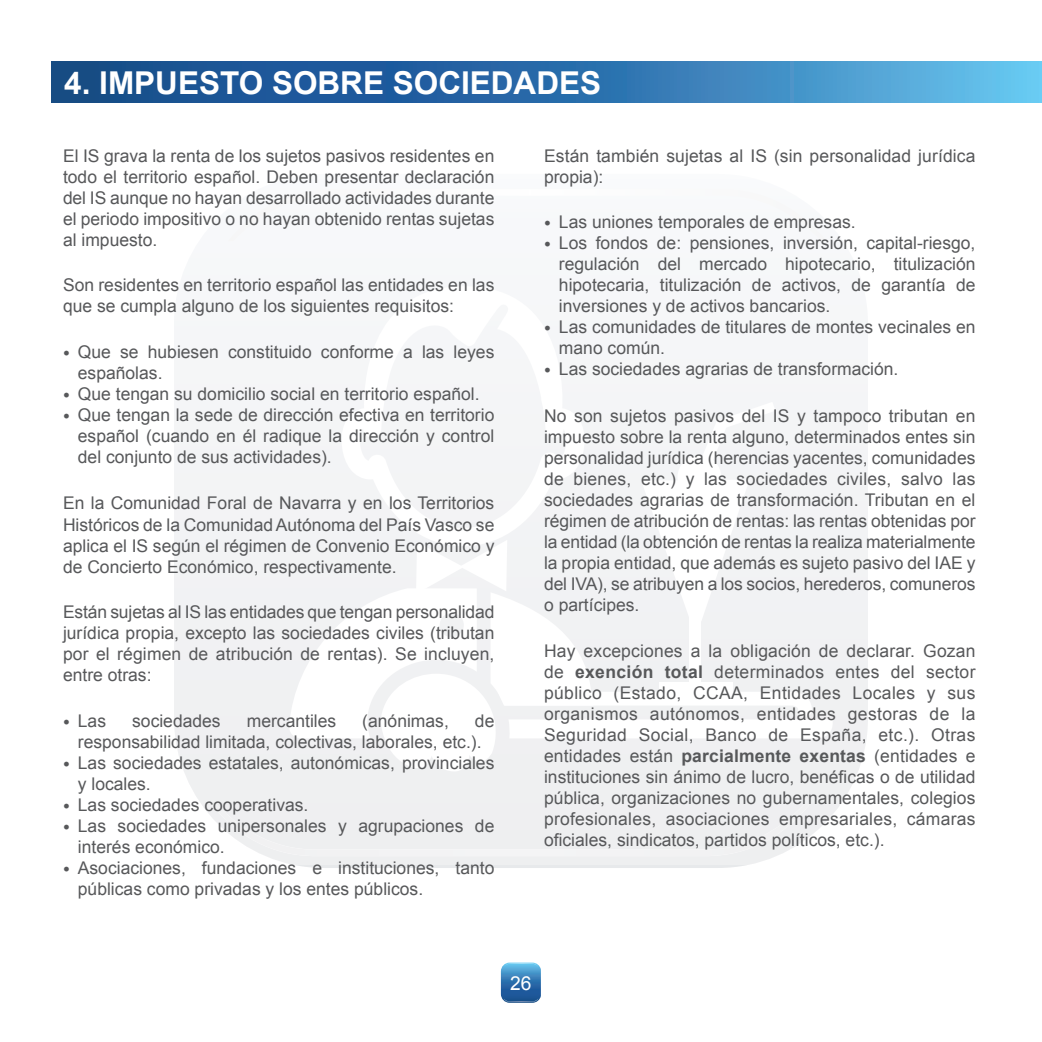
<style>
.page{position:relative;width:1042px;height:1042px;background:#fff}
.page>*{position:absolute;margin:0;border:0;box-sizing:border-box;transform-origin:0 0}
.t1{font:700 31.5px "Arial";color:#fff}
.t2{font:19.25px "Arial";color:#fff}
.t3{font:17.5px/21px "Arial";color:#57585a}
.s1{font-size:19.25px}
.s2{font-weight:700}
</style>
<div class="page">
<svg style="left:174px;top:392px;width:694px;height:476px"></svg>
<div style="left:211px;top:804px;width:599px;height:52px;background:#efeff1"></div>
<svg style="left:288px;top:588px;width:547px;height:151px;fill:#f1f2f4"></svg>
<svg style="left:379px;top:674px;width:433px;height:97px"></svg>
<svg style="left:342px;top:392px;width:242px;height:154px;fill:#f4f5f6"></svg>
<svg style="left:641px;top:402px;width:134px;height:219px"></svg>
<div style="left:689px;top:616px;width:12px;height:80px;background:#fff"></div>
<div style="left:659px;top:682px;width:74px;height:16px;background:#fff"></div>
<svg style="left:416px;top:540px;width:91px;height:54px"></svg>
<svg style="left:501px;top:962px;width:40px;height:41px;background:#4283ba"></svg>
<img style="left:504px;top:999px;width:34px;height:3px">
<svg style="left:52px;top:62px;width:990px;height:40px;background:#3277b1"></svg>
<p class="t1" style="left:64px;top:62px;width:538px">4. IMPUESTO SOBRE SOCIEDADES</p>
<p class="t3" style="left:63px;top:145px;width:433px;text-align:justify">El IS grava la renta de los sujetos pasivos residentes en todo el territorio español. Deben presentar declaración del IS aunque no hayan desarrollado actividades durante el periodo impositivo o no hayan obtenido rentas sujetas al impuesto.</p>
<p class="t3" style="left:63px;top:275px;width:433px">Son residentes en territorio español las entidades en las que se cumpla alguno de los siguientes requisitos:</p>
<p class="t3" style="left:78px;top:342px;width:418px;text-indent:-15px"><span class="s1">•</span> Que se hubiesen constituido conforme a las leyes españolas.</p>
<p class="t3" style="left:63px;top:384px;width:418px"><span class="s1">•</span> Que tengan su domicilio social en territorio español.</p>
<p class="t3" style="left:78px;top:405px;width:418px;text-align:justify;text-indent:-15px"><span class="s1">•</span> Que tengan la sede de dirección efectiva en territorio español (cuando en él radique la dirección y control del conjunto de sus actividades).</p>
<p class="t3" style="left:63px;top:493px;width:433px;text-align:justify">En la Comunidad Foral de Navarra y en los Territorios Históricos de la Comunidad Autónoma del País Vasco se aplica el IS según el régimen de Convenio Económico y de Concierto Económico, respectivamente.</p>
<p class="t3" style="left:63px;top:602px;width:433px;text-align:justify">Están sujetas al IS las entidades que tengan personalidad jurídica propia, excepto las sociedades civiles (tributan por el régimen de atribución de rentas). Se incluyen, entre otras:</p>
<p class="t3" style="left:63px;top:711px;width:45px"><span class="s1">•</span> Las</p>
<p class="t3" style="left:132px;top:711px;width:90px">sociedades</p>
<p class="t3" style="left:247px;top:711px;width:91px">mercantiles</p>
<p class="t3" style="left:362px;top:711px;width:88px">(anónimas,</p>
<p class="t3" style="left:78px;top:711px;width:418px;text-indent:397px">de responsabilidad limitada, colectivas, laborales, etc.).</p>
<p class="t3" style="left:78px;top:753px;width:418px;text-indent:-15px"><span class="s1">•</span> Las sociedades estatales, autonómicas, provinciales y locales.</p>
<p class="t3" style="left:63px;top:795px;width:247px"><span class="s1">•</span> Las sociedades cooperativas.</p>
<p class="t3" style="left:78px;top:816px;width:418px;text-indent:-15px"><span class="s1">•</span> Las sociedades unipersonales y agrupaciones de interés económico.</p>
<p class="t3" style="left:78px;top:858px;width:418px;text-indent:-15px"><span class="s1">•</span> Asociaciones, fundaciones e instituciones, tanto públicas como privadas y los entes públicos.</p>
<p class="t3" style="left:544px;top:145px;width:433px">Están también sujetas al IS (sin personalidad jurídica propia):</p>
<p class="t3" style="left:544px;top:212px;width:313px"><span class="s1">•</span> Las uniones temporales de empresas.</p>
<p class="t3" style="left:559px;top:233px;width:418px;text-align:justify;text-indent:-15px"><span class="s1">•</span> Los fondos de: pensiones, inversión, capital-riesgo, regulación del mercado hipotecario, titulización hipotecaria, titulización de activos, de garantía de inversiones y de activos bancarios.</p>
<p class="t3" style="left:559px;top:317px;width:418px;text-indent:-15px"><span class="s1">•</span> Las comunidades de titulares de montes vecinales en mano común.</p>
<p class="t3" style="left:544px;top:359px;width:356px"><span class="s1">•</span> Las sociedades agrarias de transformación.</p>
<p class="t3" style="left:544px;top:405px;width:433px;text-align:justify">No son sujetos pasivos del IS y tampoco tributan en impuesto sobre la renta alguno, determinados entes sin personalidad jurídica (herencias yacentes, comunidades de bienes, etc.) y las sociedades civiles, salvo las sociedades agrarias de transformación. Tributan en el régimen de atribución de rentas: las rentas obtenidas por la entidad (la obtención de rentas la realiza materialmente la propia entidad, que además es sujeto pasivo del IAE y del IVA), se atribuyen a los socios, herederos, comuneros o partícipes.</p>
<p class="t3" style="left:544px;top:640px;width:433px;text-align:justify">Hay excepciones a la obligación de declarar. Gozan de <span class="s2">exención total</span> determinados entes del sector público (Estado, CCAA, Entidades Locales y sus organismos autónomos, entidades gestoras de la Seguridad Social, Banco de España, etc.). Otras entidades están <span class="s2">parcialmente exentas</span> (entidades e instituciones sin ánimo de lucro, benéficas o de utilidad pública, organizaciones no gubernamentales, colegios profesionales, asociaciones empresariales, cámaras oficiales, sindicatos, partidos políticos, etc.).</p>
<p class="t2" style="left:510px;top:970px;width:23px">26</p>
</div>
